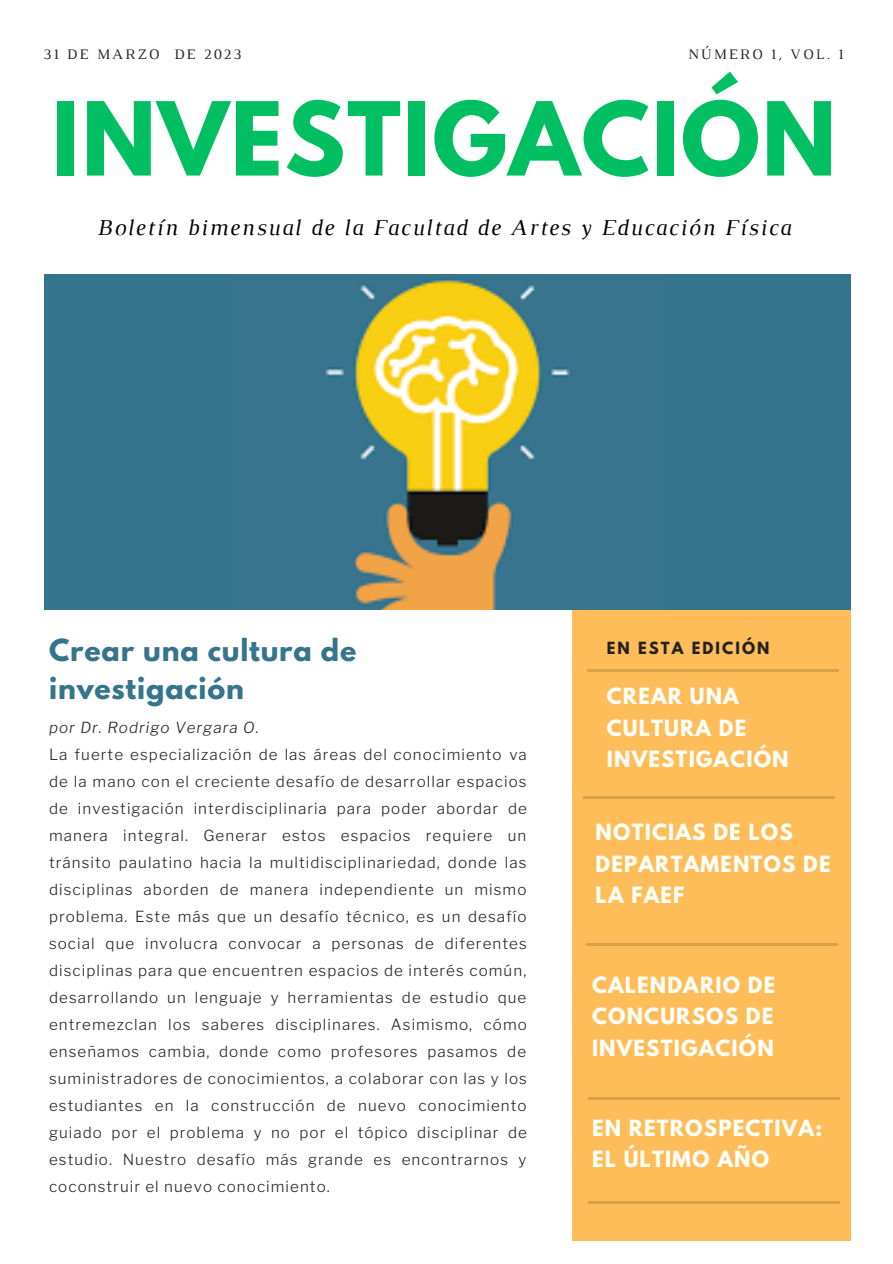
<style>
.page{position:relative;width:893px;height:1264px;background:#fff}
.page>*{position:absolute;margin:0;border:0;box-sizing:border-box;transform-origin:0 0}
.t1{font:700 90.15px "League Spartan";letter-spacing:.02em;color:#00bf63}
.t2{font:700 27px/37px "League Spartan";letter-spacing:.03em;color:#36748d}
.t3{font:italic 23.1px "Luthier";letter-spacing:.07em;color:#000}
.t4{font:700 19.8px/31.5px "League Spartan";letter-spacing:.06em;color:#fffff9}
.t5{font:300 15.15px/27px "Libre Franklin";letter-spacing:.07em;color:#222}
.t6{font:14.85px "Luthier";letter-spacing:.14em;color:#222}
.t7{font:700 14.85px "League Spartan";letter-spacing:.14em;color:#222}
.s1{font-style:italic}
</style>
<div class="page">
<div style="left:572px;top:581px;width:278px;height:658px;background:#ffbd59"></div>
<hr style="left:583px;top:796px;width:252px;height:3px;background:#000">
<hr style="left:585px;top:943px;width:252px;height:3px;background:#000">
<hr style="left:588px;top:1096px;width:252px;height:3px;background:#000">
<hr style="left:588px;top:1201px;width:252px;height:2px;background:#000">
<hr style="left:587px;top:669px;width:251px;height:3px;background:#000">
<img style="left:45px;top:274px;width:805px;height:335px">
<p class="t6" style="left:44px;top:49px;width:199px">31 DE MARZO DE 2023</p>
<p class="t6" style="left:688px;top:49px;width:157px">NÚMERO 1, VOL. 1</p>
<h1 class="t1" style="left:52px;top:94px;width:785px">INVESTIGACIÓN</h1>
<h3 class="t3" style="left:97px;top:219px;width:695px">Boletín bimensual de la Facultad de Artes y Educación Física</h3>
<h2 class="t2" style="left:49px;top:635px;width:309px">Crear una cultura de investigación</h2>
<p class="t5" style="left:49px;top:714px;width:479px"><span class="s1">por Dr. Rodrigo Vergara O.<br></span>La fuerte especialización de las áreas del <span class="s1">c</span>onocimiento va de la mano con el creciente desafío de desarrollar espacios de investigación interdisciplinaria para poder abordar de manera integral. Generar estos espacios requiere un tránsito paulatino hacia la multidisciplinariedad, donde las disciplinas aborden de manera independiente un mismo problema. Este más que un desafío técnico, es un desafío social que involucra convocar a personas de diferentes disciplinas para que encuentren espacios de interés común, desarrollando un lenguaje y herramientas de estudio que entremezclan los saberes disciplinares. Asimismo, cómo enseñamos cambia, donde como profesores pasamos de suministradores de conocimientos, a colaborar con las y los estudiantes en la construcción de nuevo conocimiento guiado por el problema y no por el tópico disciplinar de estudio. Nuestro desafío más grande es encontrarnos y coconstruir el nuevo conocimiento.</p>
<p class="t7" style="left:606px;top:640px;width:164px">EN ESTA EDICIÓN</p>
<h3 class="t4" style="left:606px;top:682px;width:183px">CREAR UNA<br>CULTURA DE<br>INVESTIGACIÓN</h3>
<h3 class="t4" style="left:595px;top:819px;width:236px">NOTICIAS DE LOS<br>DEPARTAMENTOS DE<br>LA FAEF</h3>
<h3 class="t4" style="left:592px;top:971px;width:185px;text-align:justify">CALENDARIO DE CONCURSOS DE INVESTIGACIÓN</h3>
<h3 class="t4" style="left:592px;top:1114px;width:232px">EN RETROSPECTIVA:<br>EL ÚLTIMO AÑO</h3>
</div>
